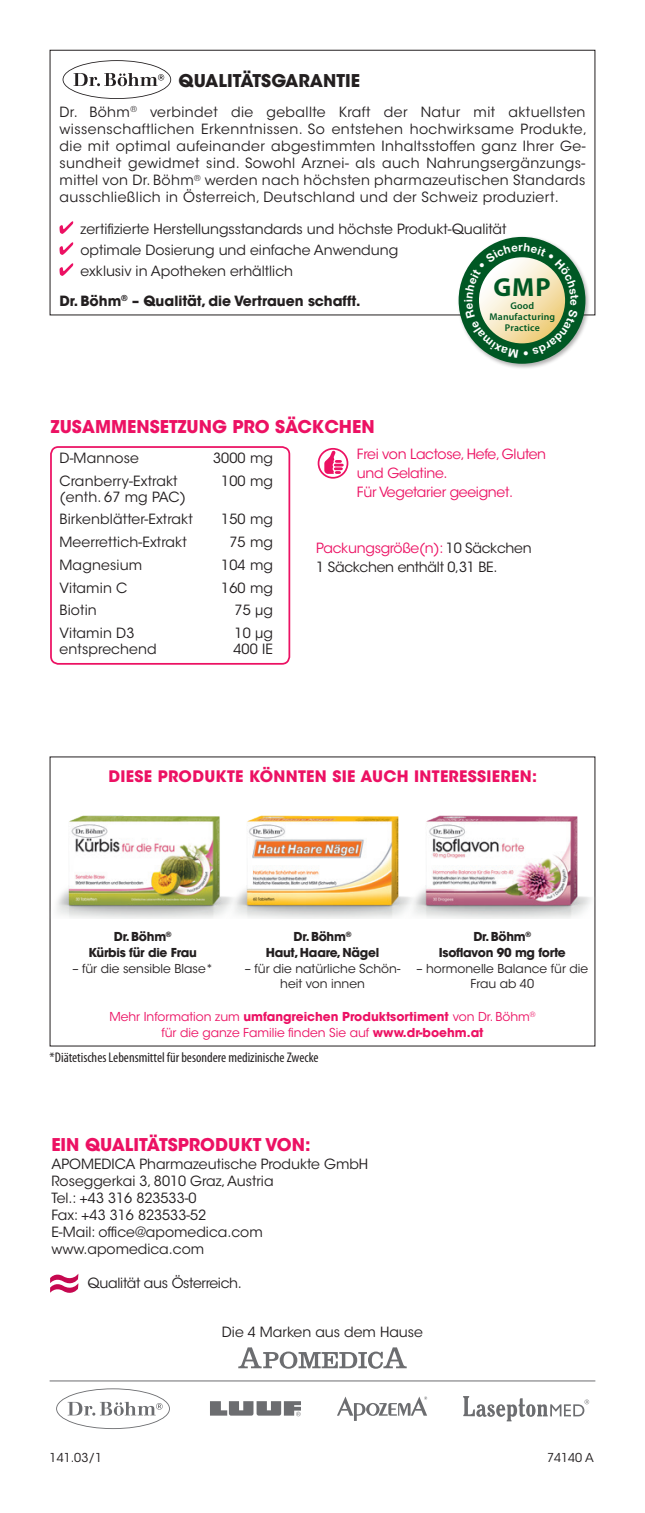
<style>
.page{position:relative;width:645px;height:1513px;background:#fff}
.page>*{position:absolute;margin:0;border:0;box-sizing:border-box;transform-origin:0 0}
.t1{font:700 26.25px "Myriad Pro";color:#005824}
.t2{font:700 17.5px "ITC Avant Garde Std";color:#ec1163}
.t3{font:700 17.5px "ITC Avant Garde Std";color:#231f20}
.t4{font:700 15.75px "ITC Avant Garde Std";letter-spacing:.02em;color:#ec1163}
.t5{font:14px/17.2px "ITC Avant Garde Std";color:#231f20}
.t6{font:14px/19.2px "ITC Avant Garde Std";letter-spacing:-.02em;color:#231f20}
.t7{font:14px/19.2px "ITC Avant Garde Std";letter-spacing:-.02em;color:#ec1163}
.t8{font:condensed 14px "Myriad Pro";color:#231f20}
.t9{font:700 14px "ITC Avant Garde Std";color:#231f20}
.t10{font:12.25px/15.8px "ITC Avant Garde Std";color:#ec1163;text-align:center}
.t11{font:12.25px/15.8px "ITC Avant Garde Std";color:#231f20;text-align:center}
.t12{font:700 12.25px/15.8px "ITC Avant Garde Std";letter-spacing:-.02em;color:#231f20;text-align:center}
.t13{font:600 9.8px/10.8px "Myriad Pro";letter-spacing:.02em;color:#005824;text-align:center}
.s1{color:#ec1163}
.s2{font-weight:700}
</style>
<div class="page">
<div style="left:50px;top:50px;width:545px;height:265px;border:1px solid #231f20"></div>
<svg style="left:60px;top:221px;width:13px;height:13px"></svg>
<svg style="left:60px;top:242px;width:13px;height:13px"></svg>
<svg style="left:60px;top:263px;width:13px;height:13px"></svg>
<svg style="left:63px;top:60px;width:108px;height:39px"></svg>
<div style="left:50px;top:446px;width:240px;height:219px;border:2px solid #ec1163;border-radius:7px"></div>
<svg style="left:324px;top:451px;width:20px;height:23px"></svg>
<div style="left:318px;top:448px;width:30px;height:31px;border:2px solid #ec1163;border-radius:50%"></div>
<svg style="left:238px;top:1347px;width:169px;height:22px"></svg>
<svg style="left:337px;top:1397px;width:90px;height:24px"></svg>
<svg style="left:210px;top:1401px;width:91px;height:15px"></svg>
<svg style="left:463px;top:1396px;width:126px;height:25px"></svg>
<hr style="left:50px;top:1381px;width:545px;height:1px;background:#6c6d70">
<svg style="left:56px;top:1388px;width:114px;height:41px"></svg>
<svg style="left:50px;top:1273px;width:29px;height:20px"></svg>
<img style="left:49px;top:805px;width:157px;height:113px">
<img style="left:206px;top:815px;width:178px;height:103px">
<img style="left:384px;top:805px;width:212px;height:113px">
<div style="left:457px;top:235px;width:134px;height:134px;background:#231f20;opacity:.35"></div>
<div style="left:459px;top:237px;width:126px;height:127px;background:#005824;border-radius:50%"></div>
<svg style="left:464px;top:243px;width:114px;height:115px"></svg>
<p class="t3" style="left:179px;top:69px;width:183px">QUALITÄTSGARANTIE</p>
<p class="t5" style="left:60px;top:103px;width:529px;text-align:justify">Dr. Böhm<sup>®</sup> verbindet die geballte Kraft der Natur mit aktuellsten wissenschaftlichen Erkenntnissen. So entstehen hochwirksame Produkte, die mit optimal aufeinander abgestimmten Inhaltsstoffen ganz Ihrer Ge&shy;sundheit gewidmet sind. Sowohl Arznei- als auch Nahrungsergänzungs&shy;mittel von Dr. Böhm<sup>®</sup> werden nach höchsten pharmazeutischen Standards ausschließlich in Österreich, Deutschland und der Schweiz produziert.</p>
<p class="t5" style="left:81px;top:219px;width:427px;line-height:21px">zertifizierte Herstellungsstandards und höchste Produkt-Qualität optimale Dosierung und einfache Anwendung<br>exklusiv in Apotheken erhältlich</p>
<p class="t9" style="left:60px;top:291px;width:303px">Dr. Böhm<sup>®</sup> – Qualität, die Vertrauen schafft.</p>
<h1 class="t1" style="left:493px;top:270px;width:59px">GMP</h1>
<p class="t13" style="left:489px;top:301px;width:67px">Good<br>Manufacturing<br>Practice</p>
<p class="t2" style="left:51px;top:416px;width:325px">ZUSAMMENSETZUNG PRO SÄCKCHEN</p>
<p class="t7" style="left:357px;top:444px;width:191px">Frei von Lactose, Hefe, Gluten und Gelatine.<br>Für Vegetarier geeignet.</p>
<p class="t5" style="left:60px;top:450px;width:81px">D-Mannose</p>
<p class="t5" style="left:213px;top:450px;width:62px">3000 mg</p>
<p class="t5" style="left:60px;top:472px;width:120px">Cranberry-Extrakt</p>
<p class="t5" style="left:221px;top:472px;width:53px">100 mg</p>
<p class="t5" style="left:60px;top:485px;width:135px;line-height:22.8px">(enth. 67 mg PAC)<br>Birkenblätter-Extrakt</p>
<p class="t5" style="left:221px;top:511px;width:53px">150 mg</p>
<p class="t5" style="left:60px;top:534px;width:129px">Meerrettich-Extrakt</p>
<p class="t5" style="left:229px;top:534px;width:45px">75 mg</p>
<p class="t5" style="left:60px;top:556px;width:84px">Magnesium</p>
<p class="t5" style="left:221px;top:556px;width:53px">104 mg</p>
<p class="t5" style="left:60px;top:579px;width:69px">Vitamin C</p>
<p class="t5" style="left:221px;top:579px;width:53px">160 mg</p>
<p class="t5" style="left:60px;top:602px;width:39px">Biotin</p>
<p class="t5" style="left:235px;top:602px;width:40px">75 µg</p>
<p class="t5" style="left:60px;top:625px;width:76px">Vitamin D3</p>
<p class="t5" style="left:235px;top:625px;width:40px">10 µg</p>
<p class="t5" style="left:60px;top:640px;width:99px">entsprechend</p>
<p class="t5" style="left:233px;top:640px;width:41px">400 IE</p>
<p class="t6" style="left:316px;top:538px;width:217px"><span class="s1">Packungsgröße(n):</span> 10 Säckchen<br>1 Säckchen enthält 0,31 BE.</p>
<p class="t4" style="left:109px;top:765px;width:430px">DIESE PRODUKTE KÖNNTEN SIE AUCH INTERESSIEREN:</p>
<p class="t12" style="left:89px;top:929px;width:110px">Dr. Böhm<sup>®<br></sup>Kürbis für die Frau</p>
<p class="t11" style="left:72px;top:961px;width:142px">– für die sensible Blase*</p>
<p class="t12" style="left:266px;top:929px;width:115px">Dr. Böhm<sup>®<br></sup>Haut, Haare, Nägel</p>
<p class="t11" style="left:245px;top:961px;width:157px">– für die natürliche Schön&shy;heit von innen</p>
<p class="t12" style="left:439px;top:929px;width:129px">Dr. Böhm<sup>®<br></sup>Isoflavon 90 mg forte</p>
<p class="t11" style="left:416px;top:961px;width:173px">– hormonelle Balance für die<br>Frau ab 40</p>
<p class="t10" style="left:109px;top:1009px;width:428px">Mehr Information zum <span class="s2">umfangreichen Produktsortiment</span> von Dr. Böhm<sup>® </sup>für die ganze Familie finden Sie auf <span class="s2">www.dr-boehm.at</span></p>
<p class="t8" style="left:50px;top:1049px;width:270px">*Diätetisches Lebensmittel für besondere medizinische Zwecke</p>
<p class="t2" style="left:51px;top:1134px;width:261px">EIN QUALITÄTSPRODUKT VON:</p>
<p class="t5" style="left:51px;top:1155px;width:318px">APOMEDICA Pharmazeutische Produkte GmbH<br>Roseggerkai 3, 8010 Graz, Austria<br>Tel.: +43 316 823533-0<br>Fax: +43 316 823533-52<br>E-Mail: office@apomedica.com www.apomedica.com</p>
<p class="t6" style="left:88px;top:1274px;width:156px">Qualität aus Österreich.</p>
<p class="t5" style="left:222px;top:1323px;width:203px">Die 4 Marken aus dem Hause</p>
<p class="t11" style="left:50px;top:1450px;width:54px">141.03/1</p>
<p class="t11" style="left:547px;top:1450px;width:48px">74140 A</p>
</div>
